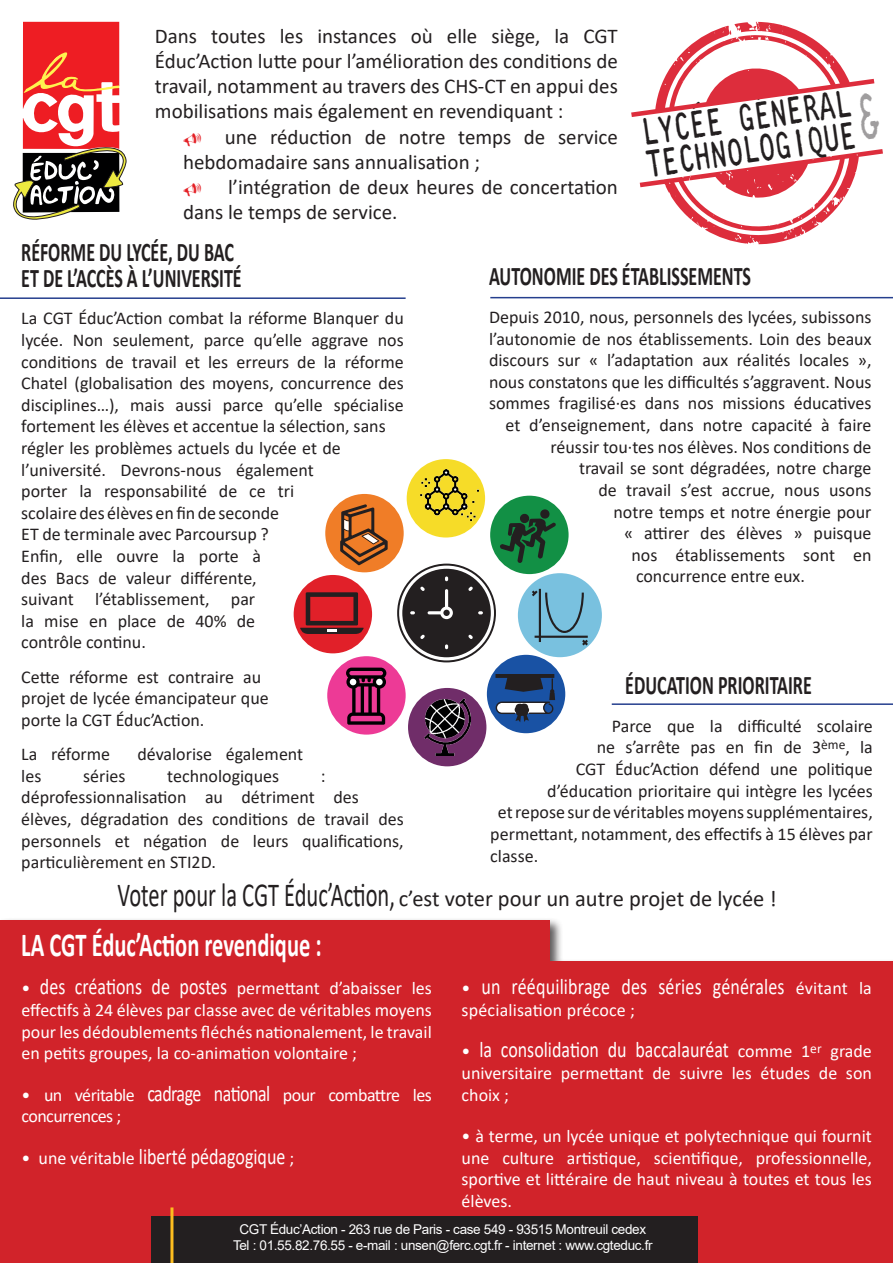
<style>
.page{position:relative;width:893px;height:1263px;background:#fff}
.page>*{position:absolute;margin:0;border:0;box-sizing:border-box;transform-origin:0 0}
.t1{font:38.55px "Artisan 12";color:#231f20;scale:.7 1}
.t2{font:700 33.75px "Calibri";color:#fff;scale:.67 1}
.t3{font:700 27px "Calibri";color:#231f20;scale:.67 1}
.t4{font:22.5px "Calibri";color:#fff;scale:.8 1}
.t5{font:22.5px "Calibri";color:#231f20}
.t6{font:21px/25.2px "Calibri";color:#231f20}
.t7{font:18px/21.6px "Calibri";color:#231f20}
.t8{font:18px/21.6px "Calibri";color:#fff;text-align:justify}
.t9{font:18px/21.6px "Calibri";letter-spacing:-.03em;color:#fff}
.t10{font:13.5px "Arial";letter-spacing:-.025em;color:#fff}
.s1{font-size:33.75px}
.s2{font-size:22.5px}
.s3{font-size:18px}
</style>
<div class="page">
<svg style="left:13px;top:22px;width:114px;height:198px"></svg>
<div style="left:0;top:917px;width:893px;height:346px;background:#231f20;opacity:.75"></div>
<div style="left:0;top:961px;width:893px;height:302px;background:#d1232a"></div>
<div style="left:0;top:920px;width:549px;height:47px;background:#d1232a"></div>
<div style="left:151px;top:1216px;width:546px;height:47px;background:#231f20"></div>
<hr style="left:170px;top:1207px;width:3px;height:56px;background:#fdbd1f">
<hr style="left:0;top:297px;width:406px;height:2px;background:#253f8e">
<hr style="left:612px;top:703px;width:281px;height:2px;background:#253f8e">
<hr style="left:490px;top:297px;width:403px;height:1px;background:#253f8e">
<div style="left:395px;top:562px;width:103px;height:102px;border:2px solid #fff;border-radius:50%"></div>
<div style="left:407px;top:459px;width:78px;height:78px;background:#f6dc28;border-radius:50%"></div>
<div style="left:490px;top:496px;width:79px;height:78px;background:#129045;border-radius:50%"></div>
<div style="left:518px;top:573px;width:84px;height:84px;background:#79c1df;border-radius:50%"></div>
<div style="left:487px;top:655px;width:78px;height:78px;background:#1952a4;border-radius:50%"></div>
<div style="left:408px;top:688px;width:78px;height:78px;background:#702d69;border-radius:50%"></div>
<div style="left:327px;top:656px;width:79px;height:79px;background:#ed3a96;border-radius:50%"></div>
<div style="left:325px;top:494px;width:79px;height:78px;background:#f07d27;border-radius:50%"></div>
<div style="left:294px;top:575px;width:78px;height:78px;background:#e12029;border-radius:50%"></div>
<svg style="left:399px;top:566px;width:95px;height:94px"></svg>
<img style="left:425px;top:698px;width:46px;height:58px">
<svg style="left:300px;top:592px;width:64px;height:42px"></svg>
<svg style="left:340px;top:504px;width:48px;height:61px"></svg>
<img style="left:411px;top:469px;width:67px;height:53px">
<svg style="left:532px;top:589px;width:56px;height:56px"></svg>
<svg style="left:346px;top:668px;width:40px;height:57px"></svg>
<svg style="left:500px;top:509px;width:56px;height:54px"></svg>
<svg style="left:495px;top:674px;width:60px;height:48px"></svg>
<svg style="left:640px;top:149px;width:243px;height:96px"></svg>
<svg style="left:631px;top:22px;width:244px;height:95px"></svg>
<p class="t6" style="left:155px;top:23px;width:464px;text-align:justify">Dans toutes les instances où elle siège, la CGT Éduc’Action lutte pour l’amélioration des conditions de travail, notamment au travers des CHS-CT en appui des mobilisations mais également en revendiquant :</p>
<p class="t6" style="left:183px;top:123px;width:436px;text-indent:42px">une réduction de notre temps de service hebdomadaire sans annualisation ;</p>
<p class="t6" style="left:183px;top:174px;width:436px;text-indent:45px">l’intégration de deux heures de concertation dans le temps de service.</p>
<p class="t1" style="left:639px;top:108px;width:303px;rotate:-8deg">LYCÉE GÉNÉRAL</p>
<p class="t1" style="left:643px;top:140px;width:303px;rotate:-8deg">TECHNOLOGIQUE</p>
<p class="t3" style="left:21px;top:233px;width:319px">RÉFORME DU LYCÉE, DU BAC</p>
<p class="t3" style="left:21px;top:259px;width:331px">ET DE L’ACCÈS À L’UNIVERSITÉ</p>
<p class="t7" style="left:21px;top:307px;width:384px">La CGT Éduc’Action combat la réforme Blanquer du lycée. Non seulement, parce qu’elle aggrave nos conditions de travail et les erreurs de la réforme Chatel (globalisation des moyens, concurrence des disciplines…), mais aussi parce qu’elle spécialise fortement les élèves et accentue la sélection, sans régler les problèmes actuels du lycée et de l’université. Devrons-nous également<br>porter la responsabilité de ce tri<br>scolaire des élèves en fin de seconde<br>ET de terminale avec Parcoursup ?<br>Enfin, elle ouvre la porte à<br>des Bacs de valeur différente,<br>suivant l’établissement, par<br>la mise en place de 40% de<br>contrôle continu.</p>
<p class="t7" style="left:21px;top:665px;width:249px">Cette réforme est contraire au projet de lycée émancipateur que porte la CGT Éduc’Action.</p>
<p class="t7" style="left:21px;top:743px;width:90px">La réforme</p>
<p class="t7" style="left:137px;top:743px;width:167px">dévalorise également</p>
<p class="t7" style="left:21px;top:765px;width:22px">les</p>
<p class="t7" style="left:83px;top:765px;width:44px">séries</p>
<p class="t7" style="left:167px;top:765px;width:113px">technologiques</p>
<p class="t7" style="left:21px;top:765px;width:384px;text-indent:300px">: déprofessionnalisation au détriment des élèves, dégradation des conditions de travail des personnels et négation de leurs qualifications, particulièrement en STI2D.</p>
<p class="t3" style="left:489px;top:257px;width:393px">AUTONOMIE DES ÉTABLISSEMENTS</p>
<p class="t7" style="left:489px;top:306px;width:384px">Depuis 2010, nous, personnels des lycées, subissons</p>
<p class="t7" style="left:489px;top:327px;width:384px">l’autonomie de nos établissements. Loin des beaux</p>
<p class="t7" style="left:489px;top:349px;width:384px">discours sur « l’adaptation aux réalités locales »,</p>
<p class="t7" style="left:489px;top:371px;width:384px">nous constatons que les difficultés s’aggravent. Nous</p>
<p class="t7" style="left:489px;top:392px;width:384px">sommes fragilisé·es dans nos missions éducatives</p>
<p class="t7" style="left:505px;top:414px;width:368px">et d’enseignement, dans notre capacité à faire</p>
<p class="t7" style="left:550px;top:435px;width:323px">réussir tou·tes nos élèves. Nos conditions de</p>
<p class="t7" style="left:579px;top:457px;width:294px">travail se sont dégradées, notre charge</p>
<p class="t7" style="left:598px;top:479px;width:274px">de travail s’est accrue, nous usons</p>
<p class="t7" style="left:613px;top:500px;width:259px">notre temps et notre énergie pour</p>
<p class="t7" style="left:624px;top:522px;width:249px">« attirer des élèves » puisque</p>
<p class="t7" style="left:631px;top:543px;width:241px">nos établissements sont en</p>
<p class="t7" style="left:636px;top:565px;width:170px">concurrence entre eux.</p>
<p class="t3" style="left:625px;top:666px;width:280px">ÉDUCATION PRIORITAIRE</p>
<p class="t7" style="left:612px;top:715px;width:263px">Parce que la difficulté scolaire</p>
<p class="t7" style="left:597px;top:736px;width:277px">ne s’arrête pas en fin de 3<sup>ème</sup>, la</p>
<p class="t7" style="left:576px;top:758px;width:298px">CGT Éduc’Action défend une politique</p>
<p class="t7" style="left:547px;top:779px;width:327px">d’éducation prioritaire qui intègre les lycées</p>
<p class="t7" style="left:498px;top:801px;width:376px">et repose sur de véritables moyens supplémentaires,</p>
<p class="t7" style="left:490px;top:823px;width:384px">permettant, notamment, des effectifs à 15 élèves par</p>
<p class="t7" style="left:490px;top:844px;width:49px">classe.</p>
<p class="t5" style="left:118px;top:882px;width:661px"><span class="s1">Voter pour la CGT Éduc’Action,</span> c’est voter pour un autre projet de lycée !</p>
<p class="t2" style="left:21px;top:920px;width:450px">LA CGT Éduc’Action revendique :</p>
<p class="t8" style="left:21px;top:977px;width:412px">• <span class="s2">des créations de postes</span> permettant d’abaisser les effectifs à 24 élèves par classe avec de véritables moyens pour les dédoublements fléchés nationalement, le travail en petits groupes, la co-animation volontaire ;</p>
<p class="t9" style="left:21px;top:1083px;width:412px">• un véritable <span class="s2">cadrage national</span> pour combattre les concurrences ;</p>
<p class="t4" style="left:21px;top:1140px;width:343px"><span class="s3">• une véritable</span> liberté pédagogique <span class="s3">;</span></p>
<p class="t4" style="left:462px;top:971px;width:514px"><span class="s3">•</span> un rééquilibrage des séries générales <span class="s3">évitant la</span></p>
<p class="t8" style="left:462px;top:999px;width:175px">spécialisation précoce ;</p>
<p class="t4" style="left:462px;top:1034px;width:514px"><span class="s3">•</span> la consolidation du baccalauréat <span class="s3">comme 1</span><sup>er</sup> <span class="s3">grade</span></p>
<p class="t8" style="left:462px;top:1062px;width:412px">universitaire permettant de suivre les études de son choix ;</p>
<p class="t8" style="left:462px;top:1125px;width:412px">• à terme, un lycée unique et polytechnique qui fournit une culture artistique, scientifique, professionnelle, sportive et littéraire de haut niveau à toutes et tous les élèves.</p>
<p class="t10" style="left:239px;top:1220px;width:408px">CGT Éduc’Action - 263 rue de Paris - case 549 - 93515 Montreuil cedex</p>
<p class="t10" style="left:233px;top:1236px;width:421px">Tel : 01.55.82.76.55 - e-mail : unsen@ferc.cgt.fr - internet : www.cgteduc.fr</p>
</div>
